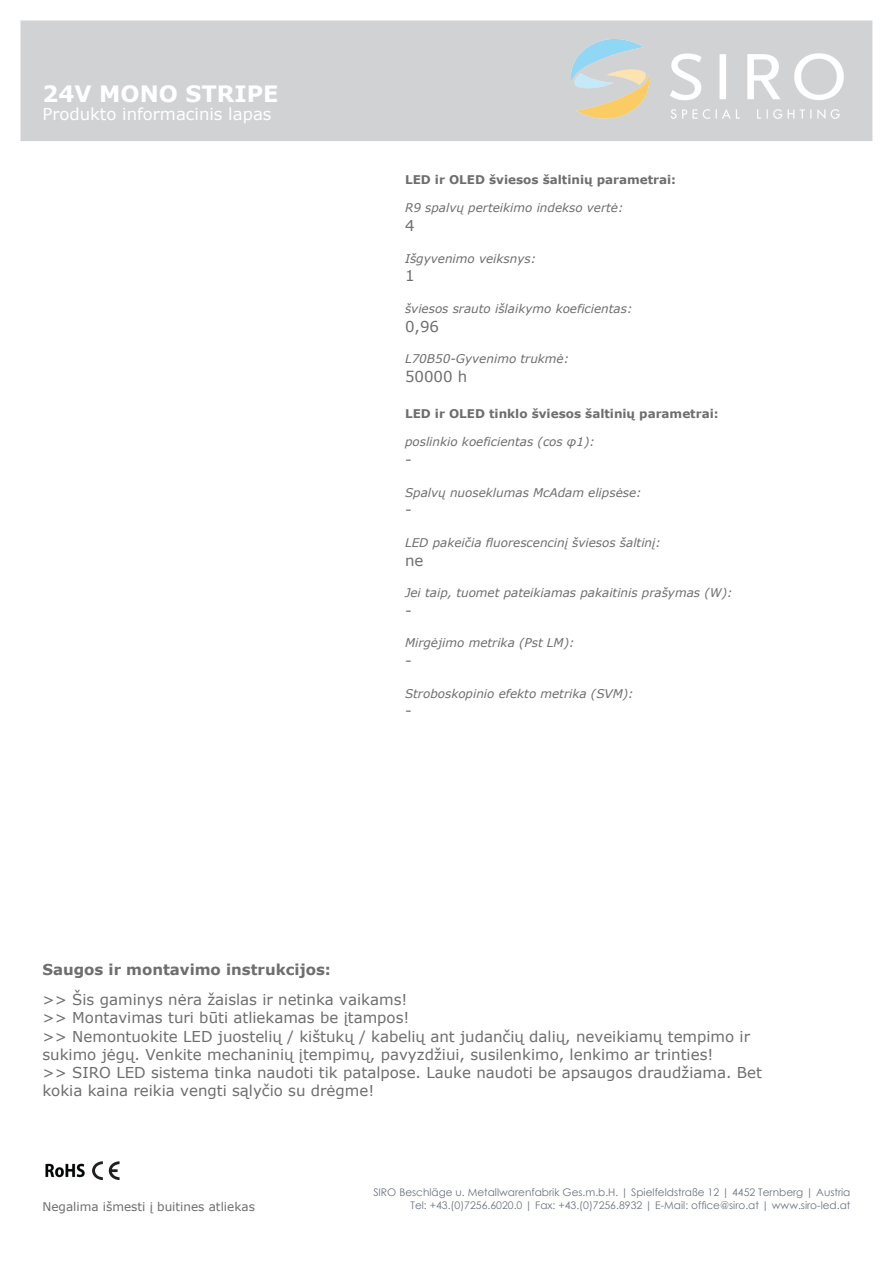
<style>
.page{position:relative;width:893px;height:1263px;background:#fff}
.page>*{position:absolute;margin:0;border:0;box-sizing:border-box;transform-origin:0 0}
.t1{font:700 22.5px "Verdana";color:#fff}
.t2{font:16.5px "Verdana";color:#fff}
.t3{font:15px/18.3px "Verdana";color:#6e6e6e}
.t4{font:700 15px "Verdana";color:#6e6e6e}
.t5{font:italic 12px "Verdana";color:#6e6e6e}
.t6{font:700 12px "Verdana";color:#6e6e6e}
.t7{font:12px "Verdana";color:#6e6e6e}
.t8{font:10.5px/12.6px "Century Gothic";color:#6d747f;text-align:right}
</style>
<div class="page">
<div style="left:21px;top:21px;width:851px;height:120px;background:#d1d2d4"></div>
<img style="left:571px;top:40px;width:272px;height:78px">
<img style="left:45px;top:1163px;width:40px;height:15px">
<svg style="left:92px;top:1161px;width:27px;height:19px"></svg>
<h1 class="t1" style="left:42px;top:80px;width:238px">24V MONO STRIPE</h1>
<p class="t2" style="left:42px;top:104px;width:231px">Produkto informacinis lapas</p>
<p class="t6" style="left:405px;top:172px;width:273px">LED ir OLED šviesos šaltinių parametrai:</p>
<p class="t5" style="left:405px;top:200px;width:220px">R9 spalvų perteikimo indekso vertė:</p>
<p class="t3" style="left:405px;top:216px;width:11px">4</p>
<p class="t5" style="left:405px;top:250px;width:133px">Išgyvenimo veiksnys:</p>
<p class="t3" style="left:405px;top:266px;width:11px">1</p>
<p class="t5" style="left:405px;top:301px;width:229px">šviesos srauto išlaikymo koeficientas:</p>
<p class="t3" style="left:405px;top:316px;width:36px">0,96</p>
<p class="t5" style="left:405px;top:351px;width:166px">L70B50-Gyvenimo trukmė:</p>
<p class="t3" style="left:405px;top:367px;width:64px">50000 h</p>
<p class="t6" style="left:405px;top:406px;width:315px">LED ir OLED tinklo šviesos šaltinių parametrai:</p>
<p class="t5" style="left:405px;top:434px;width:191px">poslinkio koeficientas (cos φ1):</p>
<p class="t3" style="left:405px;top:450px;width:8px">-</p>
<p class="t5" style="left:405px;top:484px;width:238px">Spalvų nuoseklumas McAdam elipsėse:</p>
<p class="t3" style="left:405px;top:500px;width:8px">-</p>
<p class="t5" style="left:405px;top:535px;width:257px">LED pakeičia fluorescencinį šviesos šaltinį:</p>
<p class="t3" style="left:405px;top:550px;width:20px">ne</p>
<p class="t5" style="left:405px;top:585px;width:329px">Jei taip, tuomet pateikiamas pakaitinis prašymas (W):</p>
<p class="t3" style="left:405px;top:601px;width:8px">-</p>
<p class="t5" style="left:405px;top:635px;width:171px">Mirgėjimo metrika (Pst LM):</p>
<p class="t3" style="left:405px;top:651px;width:8px">-</p>
<p class="t5" style="left:405px;top:685px;width:230px">Stroboskopinio efekto metrika (SVM):</p>
<p class="t3" style="left:405px;top:701px;width:8px">-</p>
<p class="t4" style="left:42px;top:960px;width:290px">Saugos ir montavimo instrukcijos:</p>
<p class="t3" style="left:42px;top:990px;width:721px">&gt;&gt; Šis gaminys nėra žaislas ir netinka vaikams!<br>&gt;&gt; Montavimas turi būti atliekamas be įtampos!<br>&gt;&gt; Nemontuokite LED juostelių / kištukų / kabelių ant judančių dalių, neveikiamų tempimo ir sukimo jėgų. Venkite mechaninių įtempimų, pavyzdžiui, susilenkimo, lenkimo ar trinties!<br>&gt;&gt; SIRO LED sistema tinka naudoti tik patalpose. Lauke naudoti be apsaugos draudžiama. Bet kokia kaina reikia vengti sąlyčio su drėgme!</p>
<p class="t7" style="left:42px;top:1198px;width:214px">Negalima išmesti į buitines atliekas</p>
<p class="t8" style="left:373px;top:1186px;width:479px">SIRO Beschläge u. Metallwarenfabrik Ges.m.b.H. | Spielfeldstraße 12 | 4452 Ternberg | Austria<br>Tel: +43.(0)7256.6020.0 | Fax: +43.(0)7256.8932 | E-Mail: office@siro.at | www.siro-led.at</p>
</div>
